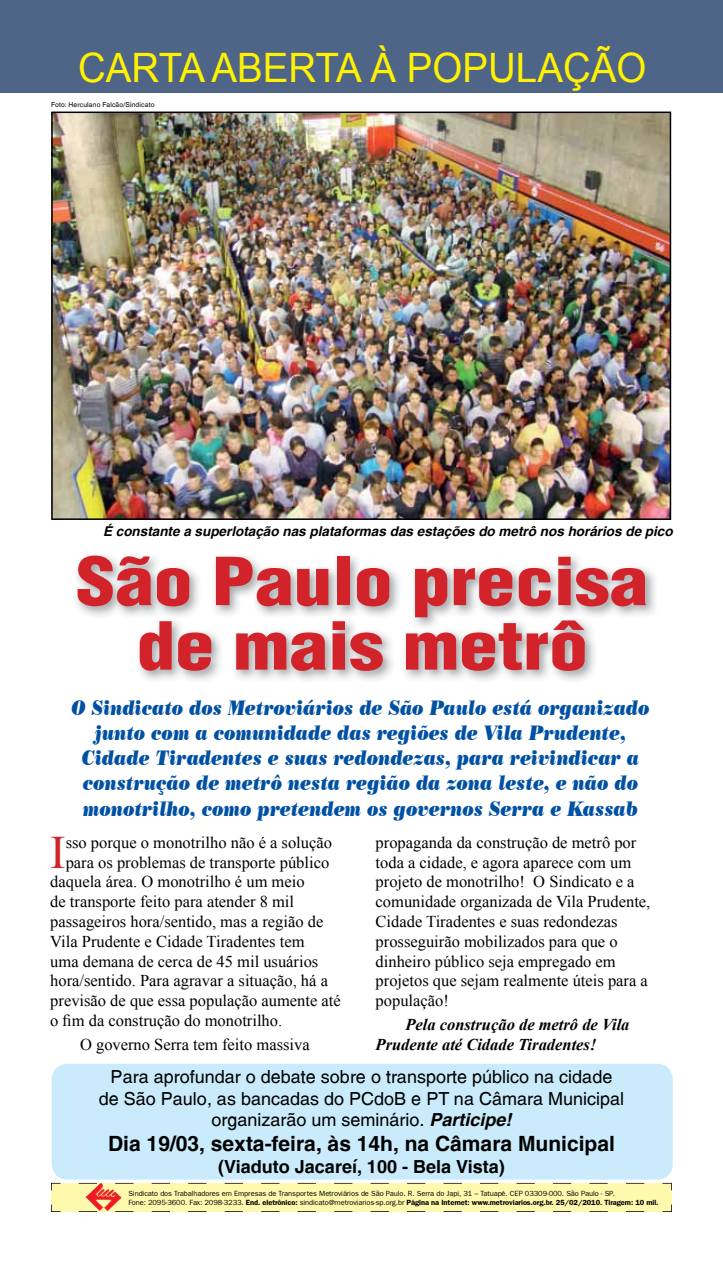
<style>
.page{position:relative;width:723px;height:1263px;background:#fff}
.page>*{position:absolute;margin:0;border:0;box-sizing:border-box;transform-origin:0 0}
.t1{font:64.5px/64.5px "Switzerland Cond Black Plain";color:#d2232a;text-align:center;scale:1.2 1}
.t2{font:46.35px "Times New Roman";color:#d2232a}
.t3{font:40.5px "Tivity UI Font 2";color:#fff200;scale:.95 1}
.t4{font:italic 21px/25.2px "Poster Bodoni BT";color:#0050a3;text-align:center;scale:.85 1}
.t5{font:700 21px "Switzerland";color:#000}
.t6{font:18px/21.6px "Switzerland Plain";color:#000;text-align:center}
.t7{font:700 18px "Switzerland";color:#000}
.t8{font:16.5px/19.8px "Times New Roman";color:#000}
.t9{font:italic 700 16.5px/19.8px "Times New Roman";color:#000}
.t10{font:italic 700 13.5px "Switzerland";color:#000}
.t11{font:700 7.5px "Frankfurt Gothic";letter-spacing:-.01em;color:#000}
.t12{font:7.5px "Frankfurt Gothic Plain";letter-spacing:-.01em;color:#000}
.t13{font:6.75px "Switzerland Plain";letter-spacing:.02em;color:#000}
.s1{font-family:"Switzerland";font-weight:700;font-style:italic}
.s2{font-family:"Frankfurt Gothic Plain";font-weight:400}
</style>
<div class="page">
<div style="left:51px;top:1183px;width:621px;height:29px;background:#fff9ae"></div>
<div style="left:52px;top:1064px;width:621px;height:116px;background:#c9ebfb;border-radius:16px"></div>
<div style="left:0;top:0;width:723px;height:93px;background:#4f6588"></div>
<img style="left:76px;top:555px;width:579px;height:126px">
<img style="left:85px;top:1183px;width:37px;height:28px">
<img style="left:51px;top:112px;width:620px;height:408px">
<h3 class="t3" style="left:78px;top:45px;width:600px">CARTA ABERTA À POPULAÇÃO</h3>
<p class="t13" style="left:51px;top:101px;width:105px">Foto: Herculano Falcão/Sindicato</p>
<p class="t10" style="left:103px;top:524px;width:571px">É constante a superlotação nas plataformas das estações do metrô nos horários de pico</p>
<h1 class="t1" style="left:76px;top:548px;width:478px">São Paulo precisa de mais metrô</h1>
<p class="t4" style="left:72px;top:694px;width:682px">O Sindicato dos Metroviários de São Paulo está organizado junto com a comunidade das regiões de Vila Prudente, Cidade Tiradentes e suas redondezas, para reivindicar a construção de metrô nesta região da zona leste, e não do monotrilho, como pretendem os governos Serra e Kassab</p>
<h2 class="t2" style="left:50px;top:821px;width:17px">I</h2>
<p class="t8" style="left:66px;top:832px;width:268px">sso porque o monotrilho não é a solução</p>
<p class="t8" style="left:66px;top:852px;width:265px">para os problemas de transporte público</p>
<p class="t8" style="left:50px;top:872px;width:256px">daquela área. O monotrilho é um meio</p>
<p class="t8" style="left:50px;top:891px;width:245px">de transporte feito para atender 8 mil</p>
<p class="t8" style="left:50px;top:911px;width:275px">passageiros hora/sentido, mas a região de</p>
<p class="t8" style="left:50px;top:931px;width:256px">Vila Prudente e Cidade Tiradentes tem</p>
<p class="t8" style="left:50px;top:951px;width:270px">uma demana de cerca de 45 mil usuários</p>
<p class="t8" style="left:50px;top:971px;width:279px">hora/sentido. Para agravar a situação, há a</p>
<p class="t8" style="left:50px;top:990px;width:292px">previsão de que essa população aumente até</p>
<p class="t8" style="left:50px;top:1010px;width:233px">o fim da construção do monotrilho.</p>
<p class="t8" style="left:80px;top:1034px;width:231px">O governo Serra tem feito massiva</p>
<p class="t8" style="left:376px;top:832px;width:276px">propaganda da construção de metrô por toda a cidade, e agora aparece com um projeto de monotrilho! O Sindicato e a comunidade organizada de Vila Prudente, Cidade Tiradentes e suas redondezas prosseguirão mobilizados para que o dinheiro público seja empregado em projetos que sejam realmente úteis para a população!</p>
<p class="t9" style="left:376px;top:1014px;width:255px;text-indent:30px">Pela construção de metrô de Vila<br>Prudente até Cidade Tiradentes!</p>
<p class="t6" style="left:99px;top:1065px;width:527px">Para aprofundar o debate sobre o transporte público na cidade de São Paulo, as bancadas do PCdoB e PT na Câmara Municipal organizarão um seminário. <span class="s1">Participe!</span></p>
<p class="t5" style="left:108px;top:1131px;width:508px">Dia 19/03, sexta-feira, às 14h, na Câmara Municipal</p>
<p class="t7" style="left:218px;top:1155px;width:288px">(Viaduto Jacareí, 100 - Bela Vista)</p>
<p class="t12" style="left:128px;top:1189px;width:488px">Sindicato dos Trabalhadores em Empre sas de Transportes Metroviários de São Paulo. R. Serra do Japi, 31 – Tatuapé. CEP 03309-000. São Paulo - SP.</p>
<p class="t11" style="left:128px;top:1197px;width:532px"><span class="s2">Fone: 2095-3600. Fax: 2098-3233.</span> End. eletrônico: <span class="s2">sindicato@metroviarios-sp.org.br</span> Página na Internet: www.metroviarios.org.br. 25/02/2010. Tiragem: 10 mil.</p>
</div>
